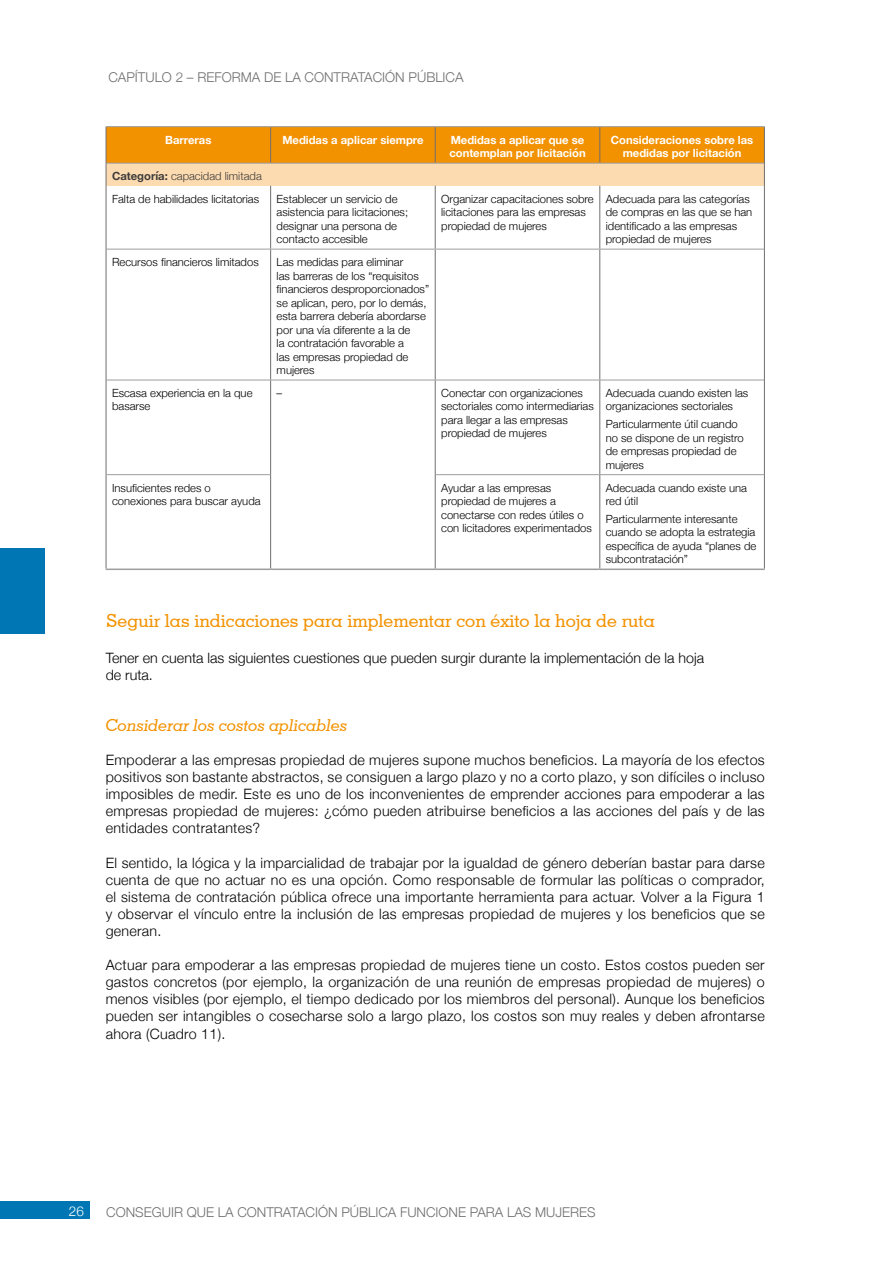
<style>
.page{position:relative;width:893px;height:1263px;background:#fff}
.page>*{position:absolute;margin:0;border:0;box-sizing:border-box;transform-origin:0 0}
.t1{font:500 18px "Geometric Slab 703 BT";color:#f39200}
.t2{font:italic 500 16.5px "Geometric Slab 703 BT";color:#f39200}
.t3{font:300 14.25px/17.1px "Helvetica Neue";letter-spacing:.02em;color:#000;text-align:justify}
.t4{font:300 14.25px/17.1px "Helvetica Neue";color:#000}
.t5{font:300 13.5px "Helvetica Neue";color:#706f6f}
.t6{font:300 13.5px "Helvetica Neue";color:#fff}
.t7{font:300 11.25px/13.5px "Helvetica Neue";color:#000}
.t8{font:700 11.25px/13.5px "Helvetica Neue";color:#fff}
.s1{font-weight:700;color:#3c3c3b}
.s2{color:#3c3c3b}
</style>
<div class="page">
<div style="left:0;top:1202px;width:89px;height:17px;background:#0077b4"></div>
<div style="left:0;top:549px;width:45px;height:85px;background:#0077b4"></div>
<hr style="left:106px;top:126px;width:165px;height:1px;background:#9d9d9c">
<hr style="left:271px;top:126px;width:164px;height:1px;background:#9d9d9c">
<hr style="left:435px;top:126px;width:165px;height:1px;background:#9d9d9c">
<hr style="left:600px;top:126px;width:165px;height:1px;background:#9d9d9c">
<hr style="left:106px;top:186px;width:1px;height:63px;background:#706f6f">
<hr style="left:106px;top:249px;width:1px;height:131px;background:#706f6f">
<hr style="left:106px;top:380px;width:1px;height:95px;background:#706f6f">
<hr style="left:106px;top:475px;width:1px;height:93px;background:#706f6f">
<svg style="left:106px;top:127px;width:659px;height:59px;background:#f4ad46"></svg>
<hr style="left:764px;top:186px;width:1px;height:63px;background:#706f6f">
<hr style="left:764px;top:249px;width:1px;height:131px;background:#706f6f">
<hr style="left:764px;top:380px;width:1px;height:95px;background:#706f6f">
<hr style="left:764px;top:475px;width:1px;height:93px;background:#706f6f">
<hr style="left:106px;top:568px;width:165px;height:2px;background:#9d9d9c">
<hr style="left:435px;top:568px;width:165px;height:2px;background:#9d9d9c">
<hr style="left:600px;top:568px;width:165px;height:2px;background:#9d9d9c">
<hr style="left:270px;top:186px;width:1px;height:63px;background:#706f6f">
<hr style="left:435px;top:186px;width:1px;height:63px;background:#706f6f">
<hr style="left:599px;top:186px;width:1px;height:63px;background:#706f6f">
<hr style="left:270px;top:249px;width:1px;height:131px;background:#706f6f">
<hr style="left:435px;top:249px;width:1px;height:131px;background:#706f6f">
<hr style="left:599px;top:249px;width:1px;height:131px;background:#706f6f">
<hr style="left:106px;top:249px;width:165px;height:1px;background:#9d9d9c">
<hr style="left:271px;top:249px;width:164px;height:1px;background:#9d9d9c">
<hr style="left:435px;top:249px;width:165px;height:1px;background:#9d9d9c">
<hr style="left:600px;top:249px;width:164px;height:1px;background:#9d9d9c">
<hr style="left:106px;top:380px;width:165px;height:1px;background:#9d9d9c">
<hr style="left:271px;top:380px;width:164px;height:1px;background:#9d9d9c">
<hr style="left:270px;top:380px;width:1px;height:95px;background:#706f6f">
<hr style="left:271px;top:568px;width:164px;height:2px;background:#9d9d9c">
<hr style="left:435px;top:380px;width:165px;height:1px;background:#9d9d9c">
<hr style="left:600px;top:380px;width:164px;height:1px;background:#9d9d9c">
<hr style="left:435px;top:380px;width:1px;height:95px;background:#706f6f">
<hr style="left:599px;top:380px;width:1px;height:94px;background:#706f6f">
<hr style="left:106px;top:474px;width:164px;height:1px;background:#9d9d9c">
<hr style="left:270px;top:475px;width:1px;height:93px;background:#706f6f">
<hr style="left:436px;top:474px;width:164px;height:1px;background:#9d9d9c">
<hr style="left:600px;top:474px;width:164px;height:1px;background:#9d9d9c">
<hr style="left:435px;top:475px;width:1px;height:93px;background:#706f6f">
<hr style="left:599px;top:475px;width:1px;height:93px;background:#706f6f">
<p class="t5" style="left:108px;top:66px;width:357px">CAPÍTULO 2 – REFORMA DE LA CONTRATACIÓN PÚBLICA</p>
<p class="t8" style="left:165px;top:133px;width:48px">Barreras</p>
<p class="t8" style="left:282px;top:133px;width:143px">Medidas a aplicar siempre</p>
<p class="t8" style="left:449px;top:133px;width:138px">Medidas a aplicar que se contemplan por licitación</p>
<p class="t8" style="left:611px;top:133px;width:144px;text-align:center">Consideraciones sobre las medidas por licitación</p>
<p class="t7" style="left:112px;top:163px;width:151px;line-height:23px"><span class="s1">Categoría:</span> <span class="s2">capacidad limitada<br></span>Falta de habilidades licitatorias</p>
<p class="t7" style="left:277px;top:191px;width:133px">Establecer un servicio de asistencia para licitaciones; designar una persona de contacto accesible</p>
<p class="t7" style="left:441px;top:191px;width:154px">Organizar capacitaciones sobre licitaciones para las empresas propiedad de mujeres</p>
<p class="t7" style="left:606px;top:191px;width:148px">Adecuada para las categorías de compras en las que se han identificado a las empresas propiedad de mujeres</p>
<p class="t7" style="left:112px;top:254px;width:148px">Recursos financieros limitados</p>
<p class="t7" style="left:277px;top:254px;width:154px">Las medidas para eliminar<br>las barreras de los “requisitos financieros desproporcionados” se aplican, pero, por lo demás, esta barrera debería abordarse por una vía diferente a la de<br>la contratación favorable a<br>las empresas propiedad de mujeres</p>
<p class="t7" style="left:112px;top:385px;width:142px">Escasa experiencia en la que basarse</p>
<p class="t7" style="left:277px;top:385px;width:7px">–</p>
<p class="t7" style="left:441px;top:385px;width:154px">Conectar con organizaciones sectoriales como intermediarias para llegar a las empresas propiedad de mujeres</p>
<p class="t7" style="left:606px;top:385px;width:144px">Adecuada cuando existen las organizaciones sectoriales</p>
<p class="t7" style="left:606px;top:417px;width:139px">Particularmente útil cuando no se dispone de un registro de empresas propiedad de mujeres</p>
<p class="t7" style="left:112px;top:480px;width:150px">Insuficientes redes o conexiones para buscar ayuda</p>
<p class="t7" style="left:441px;top:480px;width:152px">Ayudar a las empresas propiedad de mujeres a conectarse con redes útiles o con licitadores experimentados</p>
<p class="t7" style="left:606px;top:480px;width:143px">Adecuada cuando existe una red útil</p>
<p class="t7" style="left:606px;top:511px;width:152px">Particularmente interesante cuando se adopta la estrategia específica de ayuda “planes de subcontratación”</p>
<p class="t1" style="left:106px;top:610px;width:551px">Seguir las indicaciones para implementar con éxito la hoja de ruta</p>
<p class="t4" style="left:106px;top:648px;width:600px">Tener en cuenta las siguientes cuestiones que pueden surgir durante la implementación de la hoja de ruta.</p>
<p class="t2" style="left:106px;top:715px;width:243px">Considerar los costos aplicables</p>
<p class="t3" style="left:106px;top:750px;width:661px">Empoderar a las empresas propiedad de mujeres supone muchos beneficios. La mayoría de los efectos positivos son bastante abstractos, se consiguen a largo plazo y no a corto plazo, y son difíciles o incluso imposibles de medir. Este es uno de los inconvenientes de emprender acciones para empoderar a las empresas propiedad de mujeres: ¿cómo pueden atribuirse beneficios a las acciones del país y de las entidades contratantes?</p>
<p class="t3" style="left:106px;top:853px;width:661px">El sentido, la lógica y la imparcialidad de trabajar por la igualdad de género deberían bastar para darse cuenta de que no actuar no es una opción. Como responsable de formular las políticas o comprador, el sistema de contratación pública ofrece una importante herramienta para actuar. Volver a la Figura 1 y observar el vínculo entre la inclusión de las empresas propiedad de mujeres y los beneficios que se generan.</p>
<p class="t3" style="left:106px;top:955px;width:661px">Actuar para empoderar a las empresas propiedad de mujeres tiene un costo. Estos costos pueden ser gastos concretos (por ejemplo, la organización de una reunión de empresas propiedad de mujeres) o menos visibles (por ejemplo, el tiempo dedicado por los miembros del personal). Aunque los beneficios pueden ser intangibles o cosecharse solo a largo plazo, los costos son muy reales y deben afrontarse ahora (Cuadro 11).</p>
<p class="t6" style="left:69px;top:1200px;width:17px">26</p>
<p class="t5" style="left:106px;top:1201px;width:491px">CONSEGUIR QUE LA CONTRATACIÓN PÚBLICA FUNCIONE PARA LAS MUJERES</p>
</div>
